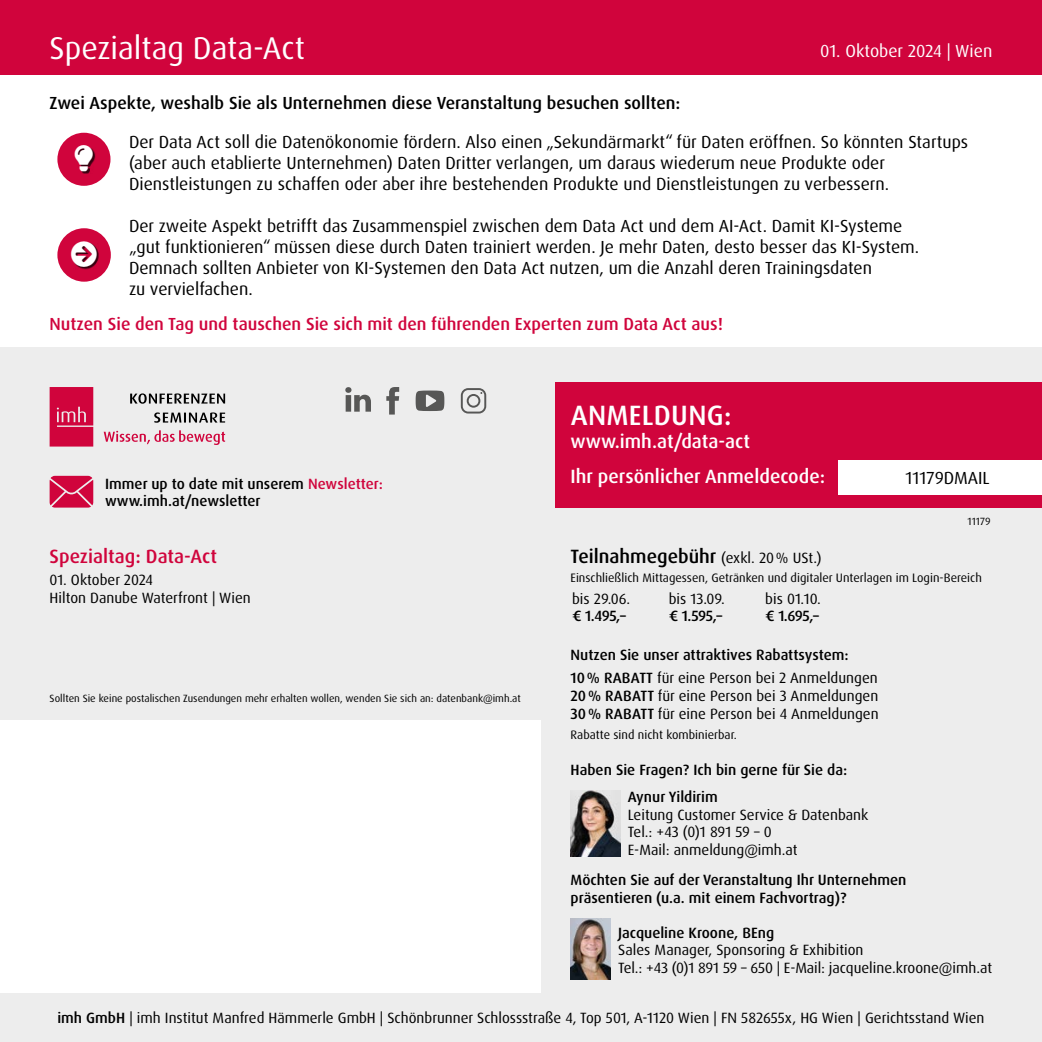
<style>
.page{position:relative;width:1042px;height:1042px;background:#fff}
.page>*{position:absolute;margin:0;border:0;box-sizing:border-box;transform-origin:0 0}
.t1{font:31.5px "Dax Pro";color:#fff}
.t2{font:500 28px "Dax Pro";letter-spacing:.01em;color:#fff}
.t3{font:26.43px "Font Awesome 5 Free Solid";color:#fff}
.t4{font:500 19.25px/35px "Dax Pro";color:#fff}
.t5{font:500 19.25px "Dax Pro";color:#000}
.t6{font:500 19.25px "Dax Pro";color:#d0043c}
.t7{font:17.5px/21px "Dax Pro";color:#000}
.t8{font:500 17.5px "Dax Pro";color:#000}
.t9{font:500 17.5px "Dax Pro";color:#d0043c}
.t10{font:17.5px "Dax Pro";color:#fff}
.t11{font:14.88px/17.8px "Dax Pro";color:#000}
.t12{font:500 14.88px/17.8px "Dax Pro";color:#000}
.t13{font:12.25px "Dax Pro";color:#000}
.t14{font:10.5px "Dax Pro";color:#000}
.s1{color:#d0043c}
.s2{font-weight:400;font-size:14.88px}
.s3{font-weight:400}
.s4{font-weight:500}
</style>
<div class="page">
<div style="left:0;top:347px;width:1042px;height:695px;background:#ededed"></div>
<div style="left:0;top:720px;width:541px;height:272px;background:#fff"></div>
<svg style="left:50px;top:387px;width:43px;height:59px"></svg>
<svg style="left:154px;top:412px;width:71px;height:11px"></svg>
<svg style="left:130px;top:393px;width:95px;height:11px"></svg>
<svg style="left:104px;top:430px;width:121px;height:15px"></svg>
<svg style="left:50px;top:476px;width:43px;height:31px"></svg>
<div style="left:556px;top:382px;width:486px;height:125px;background:#d0043c"></div>
<div style="left:838px;top:460px;width:204px;height:35px;background:#fff"></div>
<div style="left:0;top:0;width:1042px;height:74px;background:#d0043c"></div>
<div style="left:57px;top:133px;width:53px;height:53px;background:#d0043c;border-radius:50%"></div>
<div style="left:77px;top:146px;width:18px;height:28px;background:#000;opacity:.75"></div>
<img style="left:570px;top:790px;width:50px;height:66px">
<svg style="left:345px;top:387px;width:26px;height:25px"></svg>
<svg style="left:386px;top:387px;width:13px;height:27px"></svg>
<svg style="left:416px;top:390px;width:28px;height:21px"></svg>
<svg style="left:461px;top:388px;width:25px;height:25px"></svg>
<div style="left:57px;top:228px;width:54px;height:54px;background:#d0043c;border-radius:50%"></div>
<div style="left:73px;top:243px;width:26px;height:26px;background:#000;opacity:.75"></div>
<img style="left:570px;top:918px;width:40px;height:62px">
<svg style="left:77px;top:146px;width:16px;height:25px"></svg>
<svg style="left:72px;top:243px;width:25px;height:23px"></svg>
<h1 class="t1" style="left:50px;top:28px;width:257px">Spezialtag Data-Act</h1>
<p class="t10" style="left:820px;top:39px;width:174px">01. Oktober 2024 | Wien</p>
<p class="t8" style="left:50px;top:92px;width:632px">Zwei Aspekte, weshalb Sie als Unternehmen diese Veranstaltung besuchen sollten:</p>
<p class="t7" style="left:129px;top:131px;width:841px">Der Data Act soll die Datenökonomie fördern. Also einen „Sekundärmarkt“ für Daten eröffnen. So könnten Startups (aber auch etablierte Unternehmen) Daten Dritter verlangen, um daraus wiederum neue Produkte oder<br>Dienstleistungen zu schaffen oder aber ihre bestehenden Produkte und Dienstleistungen zu verbessern.</p>
<p class="t7" style="left:129px;top:215px;width:791px">Der zweite Aspekt betrifft das Zusammenspiel zwischen dem Data Act und dem AI-Act. Damit KI-Systeme „gut funktionieren“ müssen diese durch Daten trainiert werden. Je mehr Daten, desto besser das KI-System.<br>Demnach sollten Anbieter von KI-Systemen den Data Act nutzen, um die Anzahl deren Trainingsdaten<br>zu vervielfachen.</p>
<p class="t9" style="left:50px;top:312px;width:675px">Nutzen Sie den Tag und tauschen Sie sich mit den führenden Experten zum Data Act aus!</p>
<h3 class="t3" style="left:71px;top:240px;width:28px">□●▼</h3>
<p class="t12" style="left:105px;top:475px;width:279px">Immer up to date mit unserem <span class="s1">Newsletter: </span>www.imh.at/newsletter</p>
<p class="t6" style="left:50px;top:543px;width:169px">Spezialtag: Data-Act</p>
<p class="t11" style="left:50px;top:571px;width:203px">01. Oktober 2024<br>Hilton Danube Waterfront | Wien</p>
<p class="t14" style="left:50px;top:692px;width:473px">Sollten Sie keine postalischen Zusendungen mehr erhalten wollen, wenden Sie sich an: datenbank@imh.at</p>
<h2 class="t2" style="left:571px;top:397px;width:162px">ANMELDUNG:</h2>
<p class="t4" style="left:570px;top:424px;width:256px">www.imh.at/data-act<br>Ihr persönlicher Anmeldecode:</p>
<p class="t7" style="left:905px;top:468px;width:86px">11179DMAIL</p>
<p class="t14" style="left:967px;top:515px;width:24px">11179</p>
<p class="t5" style="left:570px;top:543px;width:253px">Teilnahmegebühr <span class="s2">(exkl. 20% USt.)</span></p>
<p class="t13" style="left:570px;top:570px;width:413px">Einschließlich Mittagessen, Getränken und digitaler Unterlagen im Login-Bereich</p>
<p class="t11" style="left:572px;top:590px;width:60px">bis 29.06.</p>
<p class="t11" style="left:669px;top:590px;width:58px">bis 13.09.</p>
<p class="t11" style="left:765px;top:590px;width:57px">bis 01.10.</p>
<p class="t12" style="left:572px;top:607px;width:55px">€ 1.495,–</p>
<p class="t12" style="left:669px;top:607px;width:55px">€ 1.595,–</p>
<p class="t12" style="left:765px;top:607px;width:55px">€ 1.695,–</p>
<p class="t12" style="left:570px;top:644px;width:309px;line-height:22.8px">Nutzen Sie unser attraktives Rabattsystem:<br>10% RABATT <span class="s3">für eine Person bei 2 Anmeldungen</span></p>
<p class="t11" style="left:570px;top:687px;width:310px"><span class="s4">20% RABATT</span> für eine Person bei 3 Anmeldungen<br><span class="s4">30% RABATT</span> für eine Person bei 4 Anmeldungen</p>
<p class="t13" style="left:570px;top:726px;width:168px">Rabatte sind nicht kombinierbar.</p>
<p class="t12" style="left:628px;top:757px;width:221px;line-height:26.2px;text-indent:-57px">Haben Sie Fragen? Ich bin gerne für Sie da:<br>Aynur Yildirim</p>
<p class="t11" style="left:628px;top:805px;width:242px">Leitung Customer Service &amp; Datenbank<br>Tel.: +43 (0)1 891 59 – 0<br>E-Mail: anmeldung@imh.at</p>
<p class="t12" style="left:570px;top:871px;width:337px">Möchten Sie auf der Veranstaltung Ihr Unternehmen präsentieren (u.a. mit einem Fachvortrag)?</p>
<p class="t12" style="left:618px;top:923px;width:157px">Jacqueline Kroone, BEng</p>
<p class="t11" style="left:618px;top:941px;width:376px">Sales Manager, Sponsoring &amp; Exhibition<br>Tel.: +43 (0)1 891 59 – 650 | E-Mail: jacqueline.kroone@imh.at</p>
<p class="t11" style="left:57px;top:1009px;width:928px"><span class="s4">imh GmbH</span> | imh Institut Manfred Hämmerle GmbH | Schönbrunner Schlossstraße 4, Top 501, A-1120 Wien | FN 582655x, HG Wien | Gerichtsstand Wien</p>
</div>
